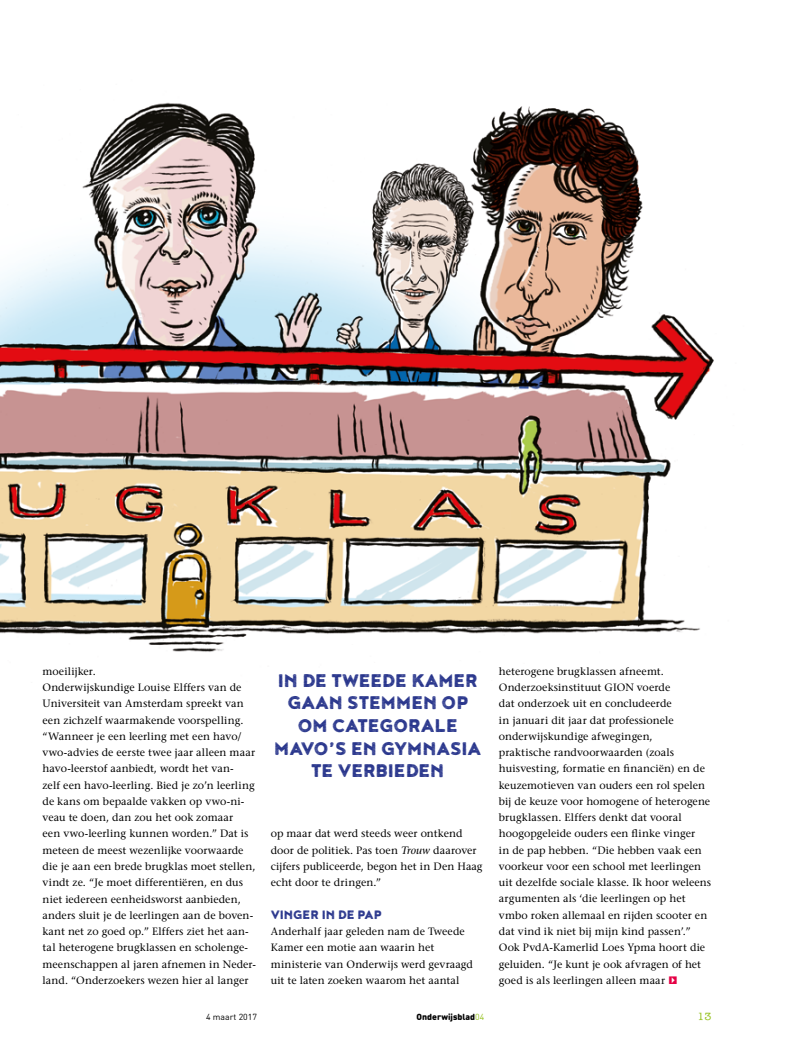
<style>
.page{position:relative;width:798px;height:1053px;background:#fff}
.page>*{position:absolute;margin:0;border:0;box-sizing:border-box;transform-origin:0 0}
.t1{font:22.5px/22.5px "Noyh A Bistro Sack";color:#27348b;text-align:center}
.t2{font:15px "Noyh A Bistro Sack";color:#27348b}
.t3{font:10.62px/16.2px "Stone Serif LT";letter-spacing:.01em;color:#000}
.t4{font:500 10.62px "American Typewriter Std";color:#95c11e}
.t5{font:900 8.75px "DIN Round OT";color:#000}
.t6{font:8.75px "DIN Round OT";color:#000}
.s1{font-style:italic}
.s2{font-family:"Aobtekens Plain";color:#e50045}
.s3{font-weight:400;color:#95c11e}
</style>
<div class="page">
<img style="left:0;top:102px;width:714px;height:550px">
<p class="t3" style="left:43px;top:663px;width:215px">moeilijker.<br>Onderwijskundige Louise Elffers van de Universiteit van Amsterdam spreekt van een zichzelf waarmakende voorspelling. “Wanneer je een leerling met een havo/ vwo-advies de eerste twee jaar alleen maar havo-leerstof aanbiedt, wordt het van-<br>zelf een havo-leerling. Bied je zo’n leerling de kans om bepaalde vakken op vwo-ni&shy;veau te doen, dan zou het ook zomaar<br>een vwo-leerling kunnen worden.” Dat is meteen de meest wezenlijke voorwaarde die je aan een brede brugklas moet stellen, vindt ze. “Je moet differentiëren, en dus niet iedereen eenheidsworst aanbieden, anders sluit je de leerlingen aan de boven&shy;kant net zo goed op.” Elffers ziet het aan&shy;tal heterogene brugklassen en scholenge&shy;meenschappen al jaren afnemen in Neder&shy;land. “Onderzoekers wezen hier al langer</p>
<h1 class="t1" style="left:274px;top:668px;width:208px">IN DE TWEEDE KAMER<br>GAAN STEMMEN OP<br>OM CATEGORALE<br>MAVO’S EN GYMNASIA<br>TE VERBIEDEN</h1>
<p class="t3" style="left:270px;top:825px;width:213px">op maar dat werd steeds weer ontkend door de politiek. Pas toen <span class="s1">Trouw</span> daarover cijfers publiceerde, begon het in Den Haag echt door te dringen.”</p>
<h2 class="t2" style="left:270px;top:905px;width:112px">VINGER IN DE PAP</h2>
<p class="t3" style="left:270px;top:923px;width:204px">Anderhalf jaar geleden nam de Tweede Kamer een motie aan waarin het ministerie van Onderwijs werd gevraagd uit te laten zoeken waarom het aantal</p>
<p class="t3" style="left:498px;top:663px;width:214px">heterogene brugklassen afneemt.<br>Onderzoeksinstituut GION voerde<br>dat onderzoek uit en concludeerde<br>in januari dit jaar dat professionele onderwijskundige afwegingen,<br>praktische randvoorwaarden (zoals huisvesting, formatie en financiën) en de keuzemotieven van ouders een rol spelen bij de keuze voor homogene of heterogene brugklassen. Elffers denkt dat vooral hoogopgeleide ouders een flinke vinger<br>in de pap hebben. “Die hebben vaak een voorkeur voor een school met leerlingen uit dezelfde sociale klasse. Ik hoor weleens argumenten als ‘die leerlingen op het vmbo roken allemaal en rijden scooter en dat vind ik niet bij mijn kind passen’.” Ook PvdA-Kamerlid Loes Ypma hoort die geluiden. “Je kunt je ook afvragen of het goed is als leerlingen alleen maar <span class="s2">g</span></p>
<p class="t6" style="left:206px;top:1011px;width:52px">4 maart 2017</p>
<p class="t5" style="left:416px;top:1011px;width:69px">Onderwijsblad<span class="s3">04</span></p>
<p class="t4" style="left:697px;top:1010px;width:16px">13</p>
</div>
